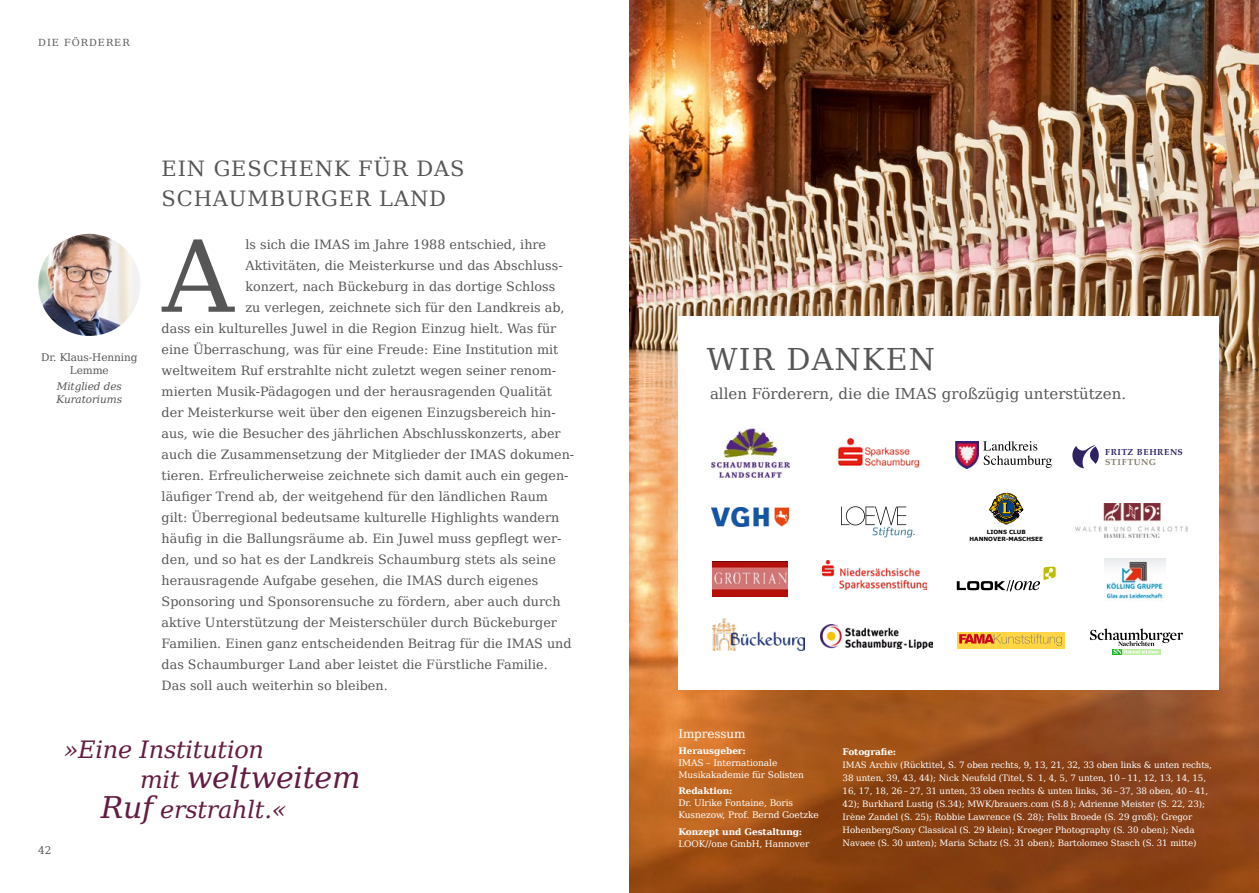
<style>
.page{position:relative;width:1259px;height:893px;background:#fff}
.page>*{position:absolute;margin:0;border:0;box-sizing:border-box;transform-origin:0 0}
.t1{font:99.15px "DejaVu Serif";color:#565656}
.t2{font:italic 30px "DejaVu Serif";letter-spacing:-.01em;color:#641b42}
.t3{font:30px "DejaVu Serif";letter-spacing:.04em;color:#565656}
.t4{font:italic 24px "DejaVu Serif";letter-spacing:-.01em;color:#641b42}
.t5{font:21px/30px "DejaVu Serif";letter-spacing:.04em;color:#565656}
.t6{font:15px "DejaVu Serif";color:#565656}
.t7{font:12.75px "DejaVu Serif";color:#565656}
.t8{font:12px "DejaVu Serif";letter-spacing:-.01em;color:#fff}
.t9{font:10.5px/13.5px "DejaVu Serif";letter-spacing:-.01em;color:#565656;text-align:center}
.t10{font:italic 10.5px/13.5px "DejaVu Serif";letter-spacing:-.01em;color:#565656}
.t11{font:9.75px "DejaVu Serif";letter-spacing:.1em;color:#565656}
.t12{font:9px/12px "DejaVu Serif";letter-spacing:-.01em;color:#fff}
.t13{font:700 9px "DejaVu Serif";letter-spacing:-.01em;color:#fff}
.t14{font:700 8.85px "Palatino";letter-spacing:.07em;color:#2f2262}
.t15{font:700 8.85px "Palatino";letter-spacing:.065em;color:#847d69}
.t16{font:8.7px/13px "DejaVu Serif";letter-spacing:-.01em;color:#fff}
.t17{font:700 5.7px/6.8px "Verdana";color:#000;text-align:center}
.s1{font-size:24px}
.s2{font-size:30px}
</style>
<div class="page">
<img style="left:38px;top:234px;width:102px;height:102px;border-radius:51px">
<img style="left:629px;top:0;width:630px;height:893px">
<div style="left:678px;top:316px;width:540px;height:374px;background:#fff"></div>
<img style="left:711px;top:428px;width:78px;height:49px">
<img style="left:838px;top:437px;width:82px;height:31px">
<svg style="left:1072px;top:445px;width:26px;height:23px"></svg>
<img style="left:711px;top:508px;width:77px;height:18px">
<svg style="left:841px;top:506px;width:73px;height:32px"></svg>
<svg style="left:989px;top:493px;width:33px;height:31px"></svg>
<img style="left:1075px;top:503px;width:112px;height:34px">
<svg style="left:983px;top:441px;width:68px;height:27px"></svg>
<img style="left:955px;top:441px;width:23px;height:27px">
<img style="left:712px;top:562px;width:75px;height:34px">
<svg style="left:956px;top:567px;width:99px;height:24px"></svg>
<img style="left:1104px;top:559px;width:61px;height:42px">
<img style="left:822px;top:560px;width:104px;height:30px">
<img style="left:820px;top:625px;width:112px;height:24px">
<img style="left:713px;top:618px;width:91px;height:32px">
<div style="left:956px;top:631px;width:108px;height:17px;background:#ffd543"></div>
<svg style="left:959px;top:634px;width:103px;height:12px"></svg>
<div style="left:1112px;top:649px;width:10px;height:6px;background:#18b525"></div>
<div style="left:1122px;top:649px;width:38px;height:6px;background:#bdefa2"></div>
<svg style="left:1090px;top:628px;width:93px;height:26px"></svg>
<p class="t11" style="left:38px;top:35px;width:93px">DIE FÖRDERER</p>
<p class="t9" style="left:41px;top:350px;width:98px">Dr. Klaus-Henning<br>Lemme</p>
<p class="t10" style="left:56px;top:379px;width:67px">Mitglied des<br>Kuratoriums</p>
<h3 class="t5" style="left:162px;top:153px;width:304px">EIN GESCHENK FÜR DAS<br>SCHAUMBURGER LAND</h3>
<h1 class="t1" style="left:162px;top:202px;width:73px">A</h1>
<p class="t7" style="left:245px;top:235px;width:302px">ls sich die IMAS im Jahre 1988 entschied, ihre</p>
<p class="t7" style="left:245px;top:256px;width:319px">Aktivitäten, die Meisterkurse und das Abschluss-</p>
<p class="t7" style="left:245px;top:277px;width:311px">konzert, nach Bückeburg in das dortige Schloss</p>
<p class="t7" style="left:245px;top:298px;width:321px">zu verlegen, zeichnete sich für den Landkreis ab,</p>
<p class="t7" style="left:162px;top:319px;width:396px">dass ein kulturelles Juwel in die Region Einzug hielt. Was für</p>
<p class="t7" style="left:162px;top:340px;width:398px">eine Überraschung, was für eine Freude: Eine Institution mit</p>
<p class="t7" style="left:162px;top:361px;width:396px">weltweitem Ruf erstrahlte nicht zuletzt wegen seiner renom-</p>
<p class="t7" style="left:162px;top:382px;width:392px">mierten Musik-Pädagogen und der herausragenden Qualität</p>
<p class="t7" style="left:162px;top:403px;width:395px">der Meisterkurse weit über den eigenen Einzugsbereich hin-</p>
<p class="t7" style="left:162px;top:424px;width:400px">aus, wie die Besucher des jährlichen Abschlusskonzerts, aber</p>
<p class="t7" style="left:162px;top:445px;width:414px">auch die Zusammensetzung der Mitglieder der IMAS dokumen-</p>
<p class="t7" style="left:162px;top:466px;width:408px">tieren. Erfreulicherweise zeichnete sich damit auch ein gegen-</p>
<p class="t7" style="left:162px;top:487px;width:388px">läufiger Trend ab, der weitgehend für den ländlichen Raum</p>
<p class="t7" style="left:162px;top:508px;width:399px">gilt: Überregional bedeutsame kulturelle Highlights wandern</p>
<p class="t7" style="left:162px;top:529px;width:401px">häufig in die Ballungsräume ab. Ein Juwel muss gepflegt wer-</p>
<p class="t7" style="left:162px;top:550px;width:396px">den, und so hat es der Landkreis Schaumburg stets als seine</p>
<p class="t7" style="left:162px;top:571px;width:378px">herausragende Aufgabe gesehen, die IMAS durch eigenes</p>
<p class="t7" style="left:162px;top:592px;width:400px">Sponsoring und Sponsorensuche zu fördern, aber auch durch</p>
<p class="t7" style="left:162px;top:613px;width:397px">aktive Unterstützung der Meisterschüler durch Bückeburger</p>
<p class="t7" style="left:162px;top:634px;width:411px">Familien. Einen ganz entscheidenden Beitrag für die IMAS und</p>
<p class="t7" style="left:162px;top:655px;width:387px">das Schaumburger Land aber leistet die Fürstliche Familie.</p>
<p class="t7" style="left:162px;top:676px;width:228px">Das soll auch weiterhin so bleiben.</p>
<p class="t9" style="left:38px;top:843px;width:15px">42</p>
<h3 class="t4" style="left:64px;top:731px;width:202px">»Eine Institution</h3>
<h2 class="t2" style="left:140px;top:755px;width:222px"><span class="s1">mit</span> weltweitem</h2>
<h3 class="t4" style="left:101px;top:791px;width:187px"><span class="s2">Ruf</span> erstrahlt.«</h3>
<h2 class="t3" style="left:707px;top:337px;width:230px">WIR DANKEN</h2>
<p class="t6" style="left:710px;top:382px;width:417px">allen Förderern, die die IMAS großzügig unterstützen.</p>
<p class="t17" style="left:969px;top:528px;width:75px">LIONS CLUB<br>HANNOVER-MASCHSEE</p>
<p class="t14" style="left:1105px;top:444px;width:79px">FRITZ BEHRENS</p>
<p class="t15" style="left:1105px;top:455px;width:52px">STIFTUNG</p>
<p class="t8" style="left:678px;top:725px;width:69px">Impressum</p>
<p class="t13" style="left:678px;top:744px;width:69px">Herausgeber:</p>
<p class="t12" style="left:678px;top:757px;width:127px">IMAS – Internationale<br>Musikakademie für Solisten</p>
<p class="t13" style="left:678px;top:784px;width:56px">Redaktion:</p>
<p class="t12" style="left:678px;top:797px;width:142px">Dr. Ulrike Fontaine, Boris<br>Kusnezow, Prof. Bernd Goetzke</p>
<p class="t13" style="left:678px;top:824px;width:125px">Konzept und Gestaltung:</p>
<p class="t12" style="left:678px;top:837px;width:132px">LOOK//one GmbH, Hannover</p>
<p class="t13" style="left:842px;top:744px;width:55px">Fotografie:</p>
<p class="t16" style="left:842px;top:758px;width:371px">IMAS Archiv (Rücktitel, S. 7 oben rechts, 9, 13, 21, 32, 33 oben links &amp; unten rechts, 38 unten, 39, 43, 44); Nick Neufeld (Titel, S. 1, 4, 5, 7 unten, 10 – 11, 12, 13, 14, 15, 16, 17, 18, 26 – 27, 31 unten, 33 oben rechts &amp; unten links, 36 – 37, 38 oben, 40 – 41, 42); Burkhard Lustig (S.34); MWK/brauers.com (S.8 ); Adrienne Meister (S. 22, 23); Irène Zandel (S. 25); Robbie Lawrence (S. 28); Felix Broede (S. 29 groß); Gregor Hohenberg/Sony Classical (S. 29 klein); Kroeger Photography (S. 30 oben); Neda Navaee (S. 30 unten); Maria Schatz (S. 31 oben); Bartolomeo Stasch (S. 31 mitte)</p>
</div>
